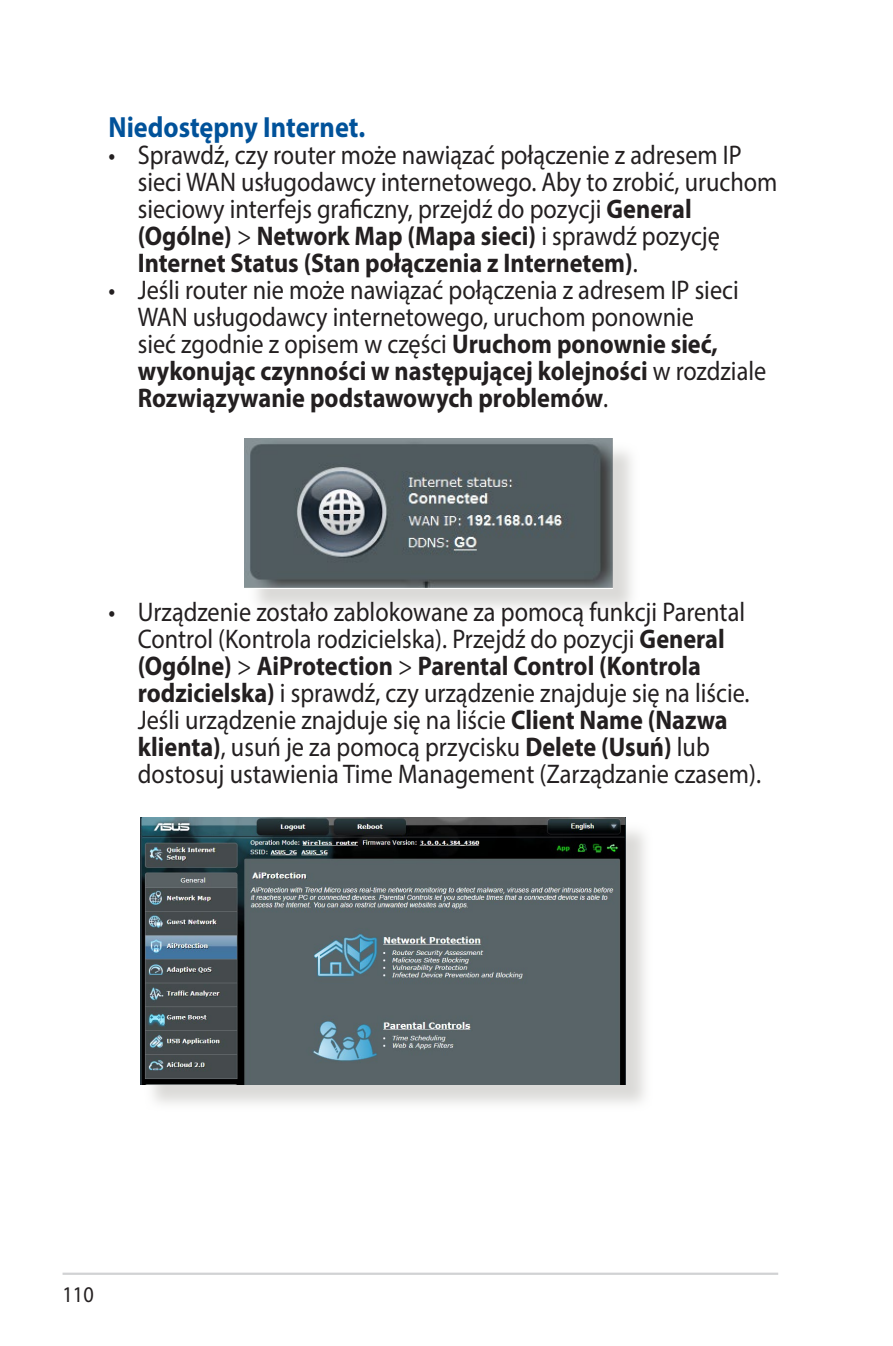
<style>
.page{position:relative;width:893px;height:1346px;background:#fff}
.page>*{position:absolute;margin:0;border:0;box-sizing:border-box;transform-origin:0 0}
.t1{font:700 29.25px "Myriad Pro";color:#01529a;scale:.9 1}
.t2{font:27px/27px "Myriad Pro";color:#231f20;scale:.9 1}
.t3{font:22.5px "Myriad Pro";color:#231f20;scale:.9 1}
.s1{font-weight:700}
</style>
<div class="page">
<hr style="left:63px;top:1272px;width:715px;height:3px;background:#d1d2d4">
<div style="left:248px;top:441px;width:392px;height:175px;background:#cfcecb;opacity:.75"></div>
<img style="left:245px;top:438px;width:367px;height:150px">
<div style="left:144px;top:821px;width:509px;height:291px;background:#cfcecb;opacity:.75"></div>
<img style="left:140px;top:818px;width:485px;height:266px">
<p class="t1" style="left:108px;top:108px;width:287px">Niedostępny Internet.</p>
<p class="t2" style="left:138px;top:141px;width:712px;text-indent:-29px">• Sprawdź, czy router może nawiązać połączenie z adresem IP sieci WAN usługodawcy internetowego. Aby to zrobić, uruchom sieciowy interfejs graficzny, przejdź do pozycji <span class="s1">General (Ogólne)</span> &gt; <span class="s1">Network Map (Mapa sieci)</span> i sprawdź pozycję <span class="s1">Internet Status (Stan połączenia z Internetem)</span>.</p>
<p class="t2" style="left:138px;top:276px;width:700px;text-indent:-29px">• Jeśli router nie może nawiązać połączenia z adresem IP sieci WAN usługodawcy internetowego, uruchom ponownie<br>sieć zgodnie z opisem w części <span class="s1">Uruchom ponownie sieć, wykonując czynności w następującej kolejności</span> w rozdziale <span class="s1">Rozwiązywanie podstawowych problemów</span>.</p>
<p class="t2" style="left:138px;top:598px;width:694px;text-indent:-29px">• Urządzenie zostało zablokowane za pomocą funkcji Parental Control (Kontrola rodzicielska). Przejdź do pozycji <span class="s1">General (Ogólne)</span> &gt; <span class="s1">AiProtection</span> &gt; <span class="s1">Parental Control (Kontrola rodzicielska)</span> i sprawdź, czy urządzenie znajduje się na liście.<br>Jeśli urządzenie znajduje się na liście <span class="s1">Client Name (Nazwa klienta)</span>, usuń je za pomocą przycisku <span class="s1">Delete (Usuń)</span> lub dostosuj ustawienia Time Management (Zarządzanie czasem).</p>
<p class="t3" style="left:63px;top:1281px;width:36px">110</p>
</div>
